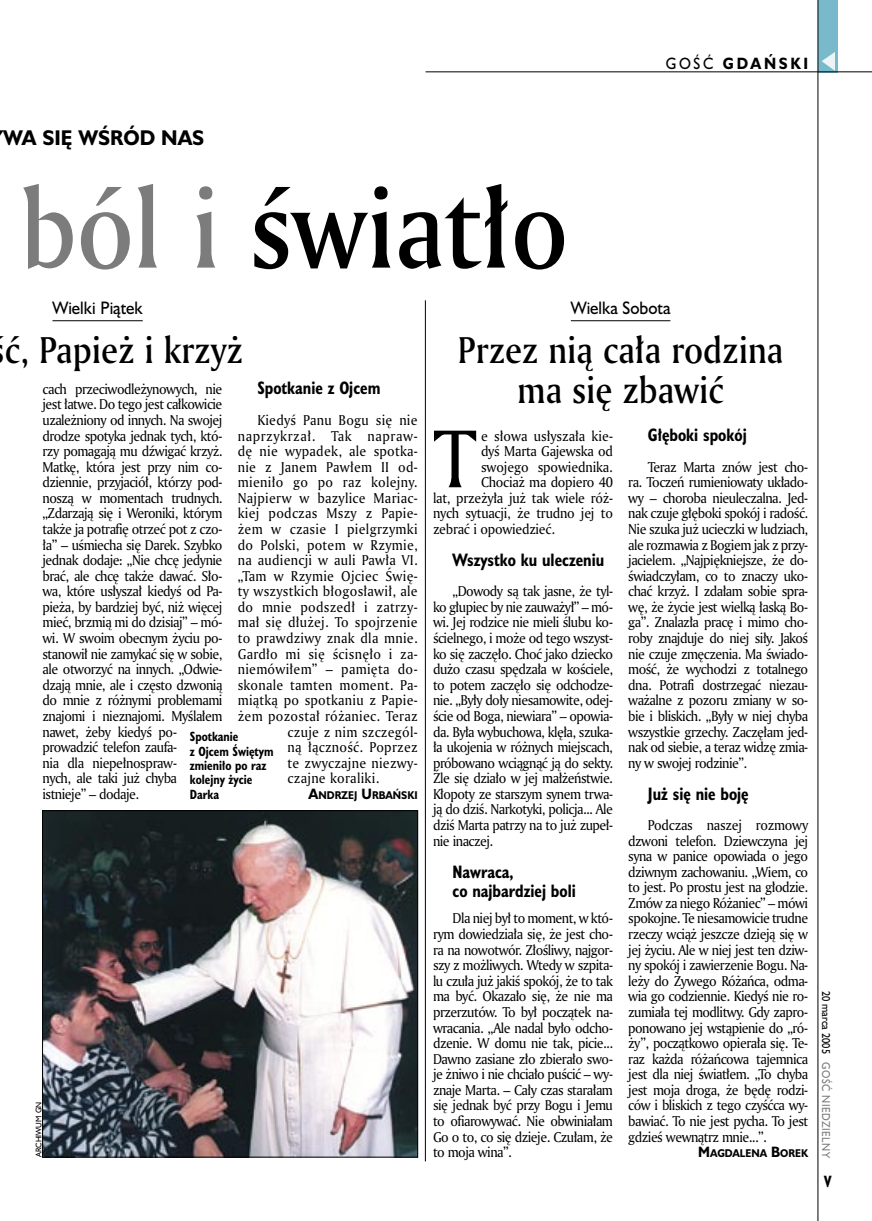
<style>
.page{position:relative;width:872px;height:1221px;background:#fff}
.page>*{position:absolute;margin:0;border:0;box-sizing:border-box;transform-origin:0 0}
.t1{font:108px "Amerigo Md PL";color:#000;scale:.9 1}
._02_body_z_incjalem_4{font:79.05px "Amerigo PL";color:#000;scale:.94 1}
._05-9_tytyl_AmMd_24_pt{font:36px/40.5px "Amerigo Md PL";color:#000;text-align:center;scale:.9 1}
.t2{font:700 19.5px "Humanst 521 PL";color:#000;scale:.94 1}
._04_srodtytul_HuCB_11_pt{font:700 16.5px/19.5px "Humanst 521 Cn PL";color:#000;scale:.94 1}
._04-3_nadtytul_lokal{font:16.5px "Humanst 521 PL";color:#000;scale:.94 1}
._15b_temat_prawo{font:700 15px "Humanst 521 PL";letter-spacing:.2em;color:#000;scale:.9 1}
._17_pagina_prawa{font:700 15px "Humanst 521 Cn PL";color:#000;scale:.94 1}
._01_body_tekst{font:13.8px/15.6px "Amerigo PL";letter-spacing:-.04em;color:#000;text-align:justify;scale:.94 1}
._01_body_tekst-2{font:13.8px "Amerigo PL";letter-spacing:.02em;color:#000;scale:.94 1}
._02_body_z_incjalem_4-2{font:13.8px "Amerigo PL";letter-spacing:-.02em;color:#000;scale:.94 1}
._01_body_tekst-3{font:13.8px "Amerigo PL";letter-spacing:.045em;color:#000;scale:.94 1}
._01_body_tekst-4{font:13.8px "Amerigo PL";letter-spacing:.025em;color:#000;scale:.94 1}
._02_body_z_incjalem_4-3{font:13.8px "Amerigo PL";color:#000;scale:.94 1}
._09_podpis_zdjecia_HuCnB{font:700 12.3px/14.4px "Humanst 521 Cn PL";color:#000;scale:.94 1}
._19a_data_prawa_GOSC{font:10.5px "Humanst 521 PL";letter-spacing:.05em;color:#7c7c7c;scale:.9 1}
._19_data_prawa{font:10.5px "Humanst 521 PL";color:#000;scale:.9 1}
._12a_autor_na_koncu_HuBd{font:700 10.35px "Humanst 521 PL";color:#000;scale:.9 1}
._09a_autor_zdjecia_Hu_5_pt{font:7.5px "Humanst 521 PL";color:#000;scale:.94 1}
.s1{font-weight:400}
.s2{color:#7c7c7c}
.s3{font-size:13.8px}
</style>
<div class="page">
<div style="left:818px;top:0;width:19px;height:72px;background:#78b9cc"></div>
<hr style="left:817px;top:0;width:1px;height:1220px;background:#000">
<svg style="left:821px;top:52px;width:14px;height:19px"></svg>
<hr style="left:425px;top:72px;width:447px;height:1px;background:#000">
<hr style="left:52px;top:320px;width:91px;height:1px;background:#000">
<hr style="left:571px;top:320px;width:99px;height:1px;background:#000">
<hr style="left:425px;top:300px;width:1px;height:861px;background:#000">
<img style="left:44px;top:812px;width:372px;height:343px">
<div style="left:42px;top:810px;width:376px;height:347px;border:1px solid #000"></div>
<p class="_15b_temat_prawo" style="left:666px;top:53px;width:160px"><span class="s1">GOŚĆ</span> GDAŃSKI</p>
<h3 class="t2" style="left:3px;top:124px;width:215px">WA SIĘ WŚRÓD NAS</h3>
<h1 class="t1" style="left:20px;top:156px;width:610px"><span class="s2">ból i</span> światło</h1>
<p class="_04-3_nadtytul_lokal" style="left:52px;top:296px;width:97px">Wielki Piątek</p>
<h3 class="_05-9_tytyl_AmMd_24_pt" style="left:5px;top:329px;width:266px">ć, Papież i krzyż</h3>
<p class="_01_body_tekst" style="left:43px;top:380px;width:193px;text-align:left">cach przeciwodleżynowych, nie jest łatwe. Do tego jest całkowicie uzależniony od innych. Na swojej drodze spotyka jednak tych, któ&shy;rzy pomagają mu dźwigać krzyż.<br>Matkę, która jest przy nim co&shy;dziennie, przyjaciół, którzy pod&shy;noszą w momentach trudnych. „Zdarzają się i Weroniki, którym także ja potrafię otrzeć pot z czo&shy;ła” – uśmiecha się Darek. Szybko jednak dodaje: „Nie chcę jedynie brać, ale chcę także dawać. Sło&shy;wa, które usłyszał kiedyś od Pa&shy;pieża, by bardziej być, niż więcej mieć, brzmią mi do dzisiaj” – mó&shy;wi. W swoim obecnym życiu po&shy;stanowił nie zamykać się w sobie, ale otworzyć na innych. „Odwie&shy;dzają mnie, ale i często dzwonią do mnie z różnymi problemami znajomi i nieznajomi. Myślałem nawet, żeby kiedyś po&shy;prowadzić telefon zaufa-<br>nia dla niepełnospraw-<br>nych, ale taki już chyba istnieje” – dodaje.</p>
<p class="_04_srodtytul_HuCB_11_pt" style="left:257px;top:378px;width:132px">Spotkanie z Ojcem</p>
<p class="_01_body_tekst-2" style="left:257px;top:411px;width:172px">Kiedyś Panu Bogu się nie</p>
<p class="_01_body_tekst-3" style="left:238px;top:426px;width:193px">naprzykrzał. Tak napraw-</p>
<p class="_01_body_tekst-2" style="left:238px;top:442px;width:193px">dę nie wypadek, ale spotka-</p>
<p class="_01_body_tekst-2" style="left:238px;top:457px;width:193px">nie z Janem Pawłem II od-</p>
<p class="_01_body_tekst-4" style="left:238px;top:473px;width:193px">mieniło go po raz kolejny.</p>
<p class="_01_body_tekst-2" style="left:238px;top:488px;width:193px">Najpierw w bazylice Mariac-</p>
<p class="_01_body_tekst-2" style="left:238px;top:504px;width:193px">kiej podczas Mszy z Papie-</p>
<p class="_01_body_tekst-2" style="left:238px;top:520px;width:193px">żem w czasie I pielgrzymki</p>
<p class="_01_body_tekst-2" style="left:238px;top:535px;width:193px">do Polski, potem w Rzymie,</p>
<p class="_01_body_tekst-2" style="left:238px;top:551px;width:193px">na audiencji w auli Pawła VI.</p>
<p class="_01_body_tekst-2" style="left:238px;top:566px;width:193px">„Tam w Rzymie Ojciec Świę-</p>
<p class="_01_body_tekst-2" style="left:238px;top:582px;width:193px">ty wszystkich błogosławił, ale</p>
<p class="_01_body_tekst-2" style="left:238px;top:597px;width:193px">do mnie podszedł i zatrzy-</p>
<p class="_01_body_tekst-2" style="left:238px;top:613px;width:193px">mał się dłużej. To spojrzenie</p>
<p class="_01_body_tekst-2" style="left:238px;top:629px;width:193px">to prawdziwy znak dla mnie.</p>
<p class="_01_body_tekst-2" style="left:238px;top:644px;width:193px">Gardło mi się ścisnęło i za-</p>
<p class="_01_body_tekst-2" style="left:238px;top:660px;width:193px">niemówiłem” – pamięta do-</p>
<p class="_01_body_tekst-2" style="left:238px;top:675px;width:193px">skonale tamten moment. Pa-</p>
<p class="_01_body_tekst-2" style="left:238px;top:691px;width:193px">miątką po spotkaniu z Papie-</p>
<p class="_01_body_tekst-2" style="left:238px;top:706px;width:193px">żem pozostał różaniec. Teraz</p>
<p class="_01_body_tekst-2" style="left:288px;top:722px;width:140px">czuje z nim szczegól-</p>
<p class="_01_body_tekst-2" style="left:288px;top:738px;width:140px">ną łączność. Poprzez</p>
<p class="_01_body_tekst-2" style="left:288px;top:753px;width:140px">te zwyczajne niezwy-</p>
<p class="_01_body_tekst-2" style="left:288px;top:769px;width:99px">czajne koraliki.</p>
<p class="_12a_autor_na_koncu_HuBd" style="left:309px;top:787px;width:123px"><span class="s3">A</span>NDRZEJ <span class="s3">U</span>RBAŃSKI</p>
<p class="_09_podpis_zdjecia_HuCnB" style="left:190px;top:729px;width:91px">Spotkanie<br>z Ojcem Świętym zmieniło po raz kolejny życie<br>Darka</p>
<p class="_09a_autor_zdjecia_Hu_5_pt" style="left:33px;top:1156px;width:60px;rotate:-90deg">ARCHIWUM GN</p>
<p class="_04-3_nadtytul_lokal" style="left:571px;top:296px;width:107px">Wielka Sobota</p>
<p class="_05-9_tytyl_AmMd_24_pt" style="left:458px;top:329px;width:363px">Przez nią cała rodzina ma się zbawić</p>
<p class="_02_body_z_incjalem_4" style="left:433px;top:406px;width:48px">T</p>
<p class="_02_body_z_incjalem_4-3" style="left:481px;top:426px;width:142px">e słowa usłyszała kie-</p>
<p class="_04_srodtytul_HuCB_11_pt" style="left:648px;top:425px;width:107px">Głęboki spokój</p>
<p class="_01_body_tekst" style="left:628px;top:458px;width:193px;text-indent:20px">Teraz Marta znów jest cho&shy;ra. Toczeń rumieniowaty układo&shy;wy – choroba nieuleczalna. Jed&shy;nak czuje głęboki spokój i radość.<br>Nie szuka już ucieczki w ludziach, ale rozmawia z Bogiem jak z przy&shy;jacielem. „Najpiękniejsze, że do&shy;świadczyłam, co to znaczy uko&shy;chać krzyż. I zdałam sobie spra&shy;wę, że życie jest wielką łaską Bo&shy;ga”. Znalazła pracę i mimo cho&shy;roby znajduje do niej siły. Jakoś nie czuje zmęczenia. Ma świado&shy;mość, że wychodzi z totalnego dna. Potrafi dostrzegać niezau&shy;ważalne z pozoru zmiany w so&shy;bie i bliskich. „Były w niej chyba wszystkie grzechy. Zaczęłam jed&shy;nak od siebie, a teraz widzę zmia&shy;ny w swojej rodzinie”.</p>
<p class="_04_srodtytul_HuCB_11_pt" style="left:648px;top:783px;width:109px">Już się nie boję</p>
<p class="_01_body_tekst" style="left:628px;top:816px;width:193px;text-indent:20px">Podczas naszej rozmowy dzwoni telefon. Dziewczyna jej syna w panice opowiada o jego dziwnym zachowaniu. „Wiem, co to jest. Po prostu jest na głodzie.<br>Zmów za niego Różaniec” – mówi spokojne. Te niesamowicie trudne rzeczy wciąż jeszcze dzieją się w jej życiu. Ale w niej jest ten dziw&shy;ny spokój i zawierzenie Bogu. Na&shy;leży do Żywego Różańca, odma&shy;wia go codziennie. Kiedyś nie ro&shy;zumiała tej modlitwy. Gdy zapro&shy;ponowano jej wstąpienie do „ró&shy;ży”, początkowo opierała się. Te&shy;raz każda różańcowa tajemnica jest dla niej światłem. „To chyba jest moja droga, że będę rodzi&shy;ców i bliskich z tego czyśćca wy&shy;bawiać. To nie jest pycha. To jest gdzieś wewnątrz mnie...”.</p>
<p class="_02_body_z_incjalem_4-2" style="left:481px;top:442px;width:142px">dyś Marta Gajewska od</p>
<p class="_02_body_z_incjalem_4-2" style="left:481px;top:457px;width:142px">swojego spowiednika.</p>
<p class="_02_body_z_incjalem_4-2" style="left:481px;top:473px;width:142px">Chociaż ma dopiero 40</p>
<p class="_02_body_z_incjalem_4-2" style="left:433px;top:488px;width:193px">lat, przeżyła już tak wiele róż-</p>
<p class="_02_body_z_incjalem_4-2" style="left:433px;top:504px;width:193px">nych sytuacji, że trudno jej to</p>
<p class="_02_body_z_incjalem_4-2" style="left:433px;top:520px;width:131px">zebrać i opowiedzieć.</p>
<p class="_04_srodtytul_HuCB_11_pt" style="left:452px;top:550px;width:163px">Wszystko ku uleczeniu</p>
<p class="_01_body_tekst" style="left:433px;top:583px;width:193px;text-indent:20px">„Dowody są tak jasne, że tyl&shy;ko głupiec by nie zauważył” – mó&shy;wi. Jej rodzice nie mieli ślubu ko&shy;ścielnego, i może od tego wszyst&shy;ko się zaczęło. Choć jako dziecko dużo czasu spędzała w kościele, to potem zaczęło się odchodze&shy;nie. „Były doły niesamowite, odej&shy;ście od Boga, niewiara” – opowia&shy;da. Była wybuchowa, klęła, szuka&shy;ła ukojenia w różnych miejscach, próbowano wciągnąć ją do sekty.<br>Źle się działo w jej małżeństwie.<br>Kłopoty ze starszym synem trwa&shy;ją do dziś. Narkotyki, policja... Ale dziś Marta patrzy na to już zupeł&shy;nie inaczej.</p>
<p class="_04_srodtytul_HuCB_11_pt" style="left:452px;top:861px;width:133px">Nawraca,<br>co najbardziej boli</p>
<p class="_01_body_tekst" style="left:433px;top:910px;width:193px;text-indent:20px">Dla niej był to moment, w któ&shy;rym dowiedziała się, że jest cho&shy;ra na nowotwór. Złośliwy, najgor&shy;szy z możliwych. Wtedy w szpita&shy;lu czuła już jakiś spokój, że to tak ma być. Okazało się, że nie ma przerzutów. To był początek na&shy;wracania. „Ale nadal było odcho&shy;dzenie. W domu nie tak, picie...<br>Dawno zasiane zło zbierało swo&shy;je żniwo i nie chciało puścić – wy&shy;znaje Marta. – Cały czas starałam się jednak być przy Bogu i Jemu to ofiarowywać. Nie obwiniałam Go o to, co się dzieje. Czułam, że to moja wina”.</p>
<p class="_12a_autor_na_koncu_HuBd" style="left:698px;top:1146px;width:124px"><span class="s3">M</span>AGDALENA <span class="s3">B</span>OREK</p>
<p class="_19_data_prawa" style="left:833px;top:990px;width:71px;rotate:90deg">20 marca 2005</p>
<p class="_19a_data_prawa_GOSC" style="left:833px;top:1062px;width:108px;rotate:90deg">GOŚĆ NIEDZIELNY</p>
<p class="_17_pagina_prawa" style="left:824px;top:1171px;width:9px">V</p>
</div>
